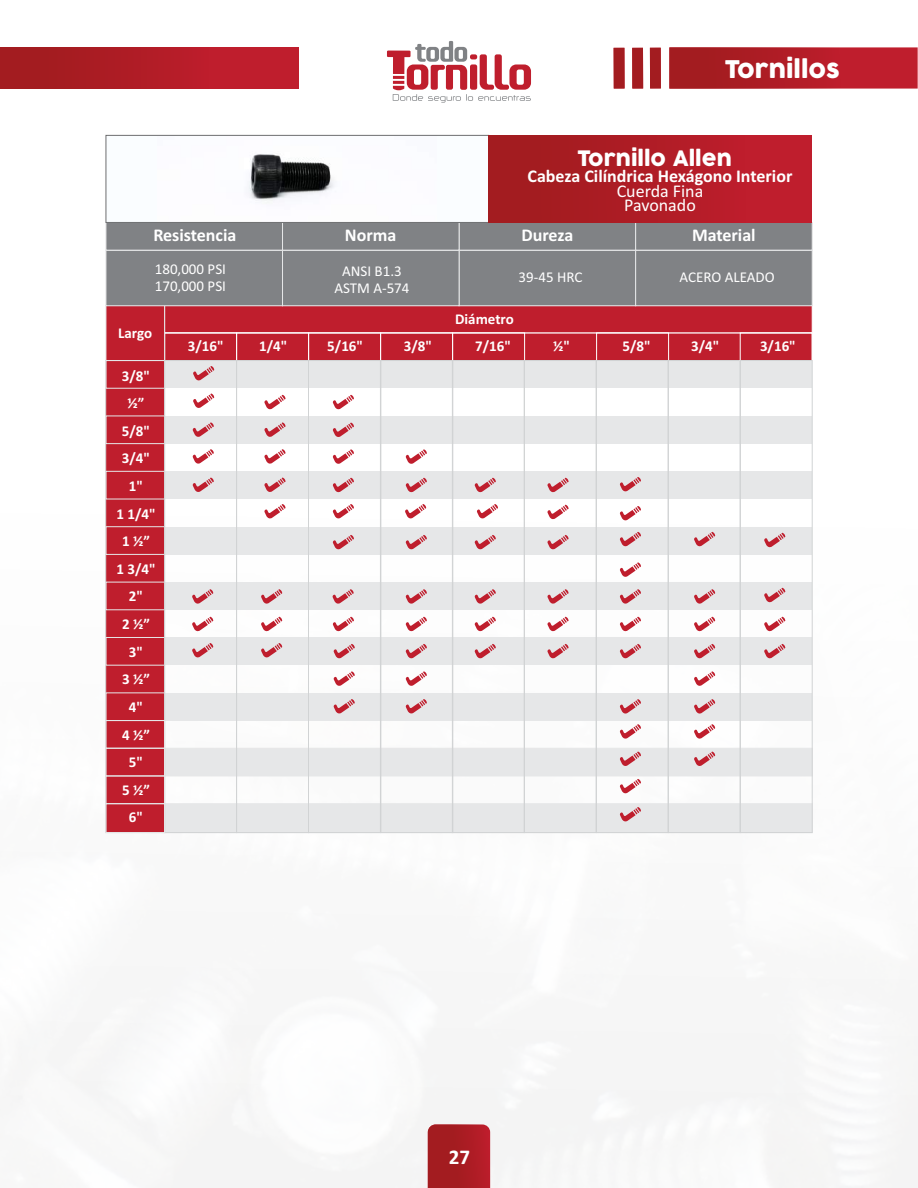
<style>
.page{position:relative;width:918px;height:1188px;background:#fff}
.page>*{position:absolute;margin:0;border:0;box-sizing:border-box;transform-origin:0 0}
.t1{font:24px "Cocogoose";color:#fff}
.t2{font:21px "Cocogoose";color:#fff}
.t3{font:700 21px "Calibri";color:#fff}
.t4{font:700 18px "Calibri";color:#fff}
.t5{font:18px/14.5px "Calibri";color:#fff;text-align:center}
.t6{font:700 15px/27.6px "Calibri";color:#fff;text-align:center}
.t7{font:15px/16.6px "Calibri";color:#fff;text-align:center}
</style>
<div class="page">
<img style="left:17px;top:47px;width:901px;height:1141px">
<div style="left:164px;top:748px;width:649px;height:28px;background:#e6e7e8"></div>
<div style="left:164px;top:803px;width:649px;height:30px;background:#e6e7e8"></div>
<div style="left:164px;top:332px;width:649px;height:29px;background:#bf1e2d"></div>
<div style="left:164px;top:305px;width:649px;height:28px;background:#bf1e2d"></div>
<div style="left:236px;top:332px;width:73px;height:29px;border:1px solid #fff"></div>
<div style="left:164px;top:332px;width:73px;height:29px;border:1px solid #fff"></div>
<div style="left:308px;top:332px;width:73px;height:29px;border:1px solid #fff"></div>
<div style="left:380px;top:332px;width:73px;height:29px;border:1px solid #fff"></div>
<div style="left:452px;top:332px;width:73px;height:29px;border:1px solid #fff"></div>
<div style="left:596px;top:332px;width:73px;height:29px;border:1px solid #fff"></div>
<div style="left:165px;top:582px;width:647px;height:28px;background:#e6e7e8"></div>
<div style="left:165px;top:637px;width:647px;height:28px;background:#e6e7e8"></div>
<div style="left:165px;top:693px;width:647px;height:28px;background:#e6e7e8"></div>
<div style="left:165px;top:527px;width:647px;height:27px;background:#e6e7e8"></div>
<div style="left:165px;top:471px;width:647px;height:28px;background:#e6e7e8"></div>
<div style="left:165px;top:416px;width:647px;height:28px;background:#e6e7e8"></div>
<div style="left:165px;top:361px;width:647px;height:27px;background:#e6e7e8"></div>
<div style="left:106px;top:305px;width:59px;height:56px;background:#bf1e2d;border:1px solid #e6e7e8"></div>
<div style="left:459px;top:250px;width:177px;height:56px;background:#808285;border:1px solid #e6e7e8"></div>
<div style="left:282px;top:250px;width:178px;height:56px;background:#808285;border:1px solid #e6e7e8"></div>
<div style="left:106px;top:250px;width:177px;height:56px;background:#808285;border:1px solid #e6e7e8"></div>
<div style="left:635px;top:250px;width:178px;height:56px;background:#808285;border:1px solid #e6e7e8"></div>
<div style="left:459px;top:222px;width:177px;height:29px;background:#808285;border:1px solid #e6e7e8"></div>
<div style="left:282px;top:222px;width:178px;height:29px;background:#808285;border:1px solid #e6e7e8"></div>
<div style="left:106px;top:222px;width:177px;height:29px;background:#808285;border:1px solid #e6e7e8"></div>
<div style="left:635px;top:222px;width:178px;height:29px;background:#808285;border:1px solid #e6e7e8"></div>
<div style="left:106px;top:135px;width:383px;height:87px;background:#fafdff"></div>
<img style="left:249px;top:154px;width:84px;height:47px">
<div style="left:106px;top:135px;width:383px;height:88px;border:1px solid #6d6e70"></div>
<div style="left:489px;top:135px;width:323px;height:87px;background:linear-gradient(to right,#9f1b1e,#c31e2f)"></div>
<div style="left:105px;top:360px;width:60px;height:473px;background:#bf1e2d;border:1px solid #d1d3d4"></div>
<div style="left:106px;top:582px;width:59px;height:28px;border:1px solid #e6e7e8"></div>
<div style="left:106px;top:637px;width:59px;height:29px;border:1px solid #e6e7e8"></div>
<div style="left:106px;top:526px;width:59px;height:29px;border:1px solid #e6e7e8"></div>
<div style="left:106px;top:471px;width:59px;height:28px;border:1px solid #e6e7e8"></div>
<div style="left:106px;top:416px;width:59px;height:28px;border:1px solid #e6e7e8"></div>
<div style="left:106px;top:360px;width:59px;height:29px;border:1px solid #e6e7e8"></div>
<div style="left:164px;top:360px;width:73px;height:473px;border:1px solid #d1d3d4"></div>
<div style="left:236px;top:360px;width:73px;height:473px;border:1px solid #d1d3d4"></div>
<div style="left:308px;top:360px;width:73px;height:473px;border:1px solid #d1d3d4"></div>
<div style="left:452px;top:360px;width:73px;height:473px;border:1px solid #d1d3d4"></div>
<div style="left:596px;top:360px;width:73px;height:473px;border:1px solid #d1d3d4"></div>
<div style="left:524px;top:360px;width:73px;height:473px;border:1px solid #d1d3d4"></div>
<div style="left:380px;top:360px;width:73px;height:473px;border:1px solid #d1d3d4"></div>
<div style="left:668px;top:360px;width:73px;height:473px;border:1px solid #d1d3d4"></div>
<div style="left:740px;top:332px;width:73px;height:29px;border:1px solid #fff"></div>
<div style="left:740px;top:360px;width:73px;height:473px;border:1px solid #d1d3d4"></div>
<svg style="left:193px;top:422px;width:21px;height:15px"></svg>
<svg style="left:193px;top:394px;width:21px;height:14px"></svg>
<svg style="left:193px;top:366px;width:21px;height:15px"></svg>
<svg style="left:264px;top:422px;width:22px;height:15px"></svg>
<svg style="left:333px;top:535px;width:21px;height:14px"></svg>
<svg style="left:264px;top:504px;width:22px;height:15px"></svg>
<svg style="left:333px;top:504px;width:21px;height:15px"></svg>
<svg style="left:405px;top:504px;width:21px;height:15px"></svg>
<svg style="left:477px;top:504px;width:21px;height:15px"></svg>
<svg style="left:406px;top:535px;width:21px;height:14px"></svg>
<svg style="left:475px;top:535px;width:21px;height:14px"></svg>
<svg style="left:547px;top:535px;width:22px;height:14px"></svg>
<svg style="left:620px;top:562px;width:21px;height:15px"></svg>
<svg style="left:333px;top:617px;width:21px;height:14px"></svg>
<svg style="left:406px;top:617px;width:21px;height:14px"></svg>
<svg style="left:406px;top:589px;width:21px;height:15px"></svg>
<svg style="left:475px;top:617px;width:21px;height:14px"></svg>
<svg style="left:475px;top:589px;width:21px;height:15px"></svg>
<svg style="left:547px;top:617px;width:22px;height:14px"></svg>
<svg style="left:547px;top:589px;width:22px;height:15px"></svg>
<svg style="left:620px;top:617px;width:21px;height:14px"></svg>
<svg style="left:620px;top:589px;width:21px;height:15px"></svg>
<svg style="left:764px;top:617px;width:21px;height:14px"></svg>
<svg style="left:406px;top:671px;width:21px;height:15px"></svg>
<svg style="left:406px;top:644px;width:21px;height:14px"></svg>
<svg style="left:475px;top:644px;width:21px;height:14px"></svg>
<svg style="left:547px;top:644px;width:22px;height:14px"></svg>
<svg style="left:620px;top:644px;width:21px;height:14px"></svg>
<svg style="left:764px;top:644px;width:21px;height:14px"></svg>
<svg style="left:620px;top:724px;width:21px;height:15px"></svg>
<svg style="left:620px;top:699px;width:21px;height:15px"></svg>
<svg style="left:694px;top:617px;width:21px;height:14px"></svg>
<svg style="left:694px;top:589px;width:21px;height:15px"></svg>
<svg style="left:694px;top:671px;width:21px;height:15px"></svg>
<svg style="left:694px;top:644px;width:21px;height:14px"></svg>
<svg style="left:694px;top:724px;width:21px;height:15px"></svg>
<svg style="left:694px;top:699px;width:21px;height:15px"></svg>
<svg style="left:547px;top:505px;width:22px;height:14px"></svg>
<svg style="left:264px;top:395px;width:22px;height:14px"></svg>
<svg style="left:333px;top:395px;width:21px;height:14px"></svg>
<svg style="left:333px;top:423px;width:21px;height:14px"></svg>
<svg style="left:193px;top:449px;width:21px;height:15px"></svg>
<svg style="left:264px;top:449px;width:22px;height:15px"></svg>
<svg style="left:333px;top:449px;width:21px;height:15px"></svg>
<svg style="left:406px;top:449px;width:21px;height:15px"></svg>
<svg style="left:193px;top:478px;width:21px;height:14px"></svg>
<svg style="left:264px;top:478px;width:22px;height:14px"></svg>
<svg style="left:333px;top:478px;width:21px;height:14px"></svg>
<svg style="left:406px;top:478px;width:21px;height:14px"></svg>
<svg style="left:475px;top:478px;width:21px;height:14px"></svg>
<svg style="left:547px;top:478px;width:22px;height:14px"></svg>
<svg style="left:620px;top:477px;width:21px;height:15px"></svg>
<svg style="left:620px;top:506px;width:21px;height:15px"></svg>
<svg style="left:620px;top:532px;width:21px;height:14px"></svg>
<svg style="left:694px;top:532px;width:21px;height:14px"></svg>
<svg style="left:764px;top:588px;width:21px;height:14px"></svg>
<div style="left:106px;top:720px;width:59px;height:29px;border:1px solid #e6e7e8"></div>
<div style="left:106px;top:748px;width:59px;height:28px;border:1px solid #e6e7e8"></div>
<div style="left:106px;top:803px;width:59px;height:30px;border:1px solid #e6e7e8"></div>
<svg style="left:620px;top:752px;width:21px;height:14px"></svg>
<svg style="left:694px;top:752px;width:21px;height:14px"></svg>
<svg style="left:620px;top:779px;width:21px;height:15px"></svg>
<svg style="left:620px;top:807px;width:21px;height:15px"></svg>
<svg style="left:764px;top:533px;width:21px;height:14px"></svg>
<svg style="left:406px;top:699px;width:21px;height:15px"></svg>
<svg style="left:334px;top:671px;width:21px;height:15px"></svg>
<svg style="left:334px;top:644px;width:21px;height:14px"></svg>
<svg style="left:334px;top:699px;width:21px;height:15px"></svg>
<svg style="left:192px;top:617px;width:21px;height:14px"></svg>
<svg style="left:192px;top:589px;width:21px;height:15px"></svg>
<svg style="left:261px;top:617px;width:21px;height:14px"></svg>
<svg style="left:261px;top:589px;width:21px;height:15px"></svg>
<svg style="left:192px;top:643px;width:21px;height:15px"></svg>
<svg style="left:261px;top:643px;width:21px;height:15px"></svg>
<svg style="left:333px;top:589px;width:21px;height:15px"></svg>
<svg style="left:428px;top:1125px;width:62px;height:63px;background:#aa1d23"></svg>
<svg style="left:387px;top:41px;width:144px;height:62px"></svg>
<svg style="left:614px;top:47px;width:304px;height:42px;background:#b73039"></svg>
<div style="left:0;top:47px;width:299px;height:42px;background:linear-gradient(to right,#9f1b1e,#c51e30)"></div>
<h1 class="t1" style="left:724px;top:58px;width:117px">Tornillos</h1>
<p class="t4" style="left:153px;top:228px;width:85px">Resistencia</p>
<p class="t7" style="left:155px;top:262px;width:73px;text-align:left">180,000 PSI<br>170,000 PSI</p>
<p class="t4" style="left:345px;top:228px;width:53px">Norma</p>
<p class="t7" style="left:334px;top:264px;width:77px">ANSI B1.3<br>ASTM A-574</p>
<h2 class="t2" style="left:577px;top:149px;width:156px">Tornillo Allen</h2>
<p class="t4" style="left:528px;top:169px;width:266px">Cabeza Cilíndrica Hexágono Interior</p>
<p class="t5" style="left:617px;top:185px;width:88px">Cuerda Fina<br>Pavonado</p>
<p class="t4" style="left:521px;top:228px;width:53px">Dureza</p>
<p class="t7" style="left:519px;top:269px;width:65px">39-45 HRC</p>
<p class="t6" style="left:455px;top:306px;width:60px">Diámetro</p>
<p class="t4" style="left:692px;top:228px;width:65px">Material</p>
<p class="t7" style="left:680px;top:269px;width:97px">ACERO ALEADO</p>
<p class="t6" style="left:118px;top:320px;width:35px">Largo</p>
<p class="t6" style="left:116px;top:363px;width:41px">3/8" ½”<br>5/8"<br>3/4"<br>1"<br>1 1/4"<br>1 ½”<br>1 3/4"<br>2"<br>2 ½”<br>3"<br>3 ½”<br>4"<br>4 ½”<br>5"<br>5 ½”<br>6"</p>
<p class="t6" style="left:188px;top:333px;width:37px">3/16"</p>
<p class="t6" style="left:259px;top:333px;width:30px">1/4"</p>
<p class="t6" style="left:327px;top:333px;width:37px">5/16"</p>
<p class="t6" style="left:404px;top:333px;width:30px">3/8"</p>
<p class="t6" style="left:475px;top:333px;width:37px">7/16"</p>
<p class="t6" style="left:553px;top:333px;width:18px">½"</p>
<p class="t6" style="left:622px;top:333px;width:30px">5/8"</p>
<p class="t6" style="left:691px;top:333px;width:30px">3/4"</p>
<p class="t6" style="left:760px;top:333px;width:37px">3/16"</p>
<h2 class="t3" style="left:449px;top:1148px;width:23px">27</h2>
</div>
